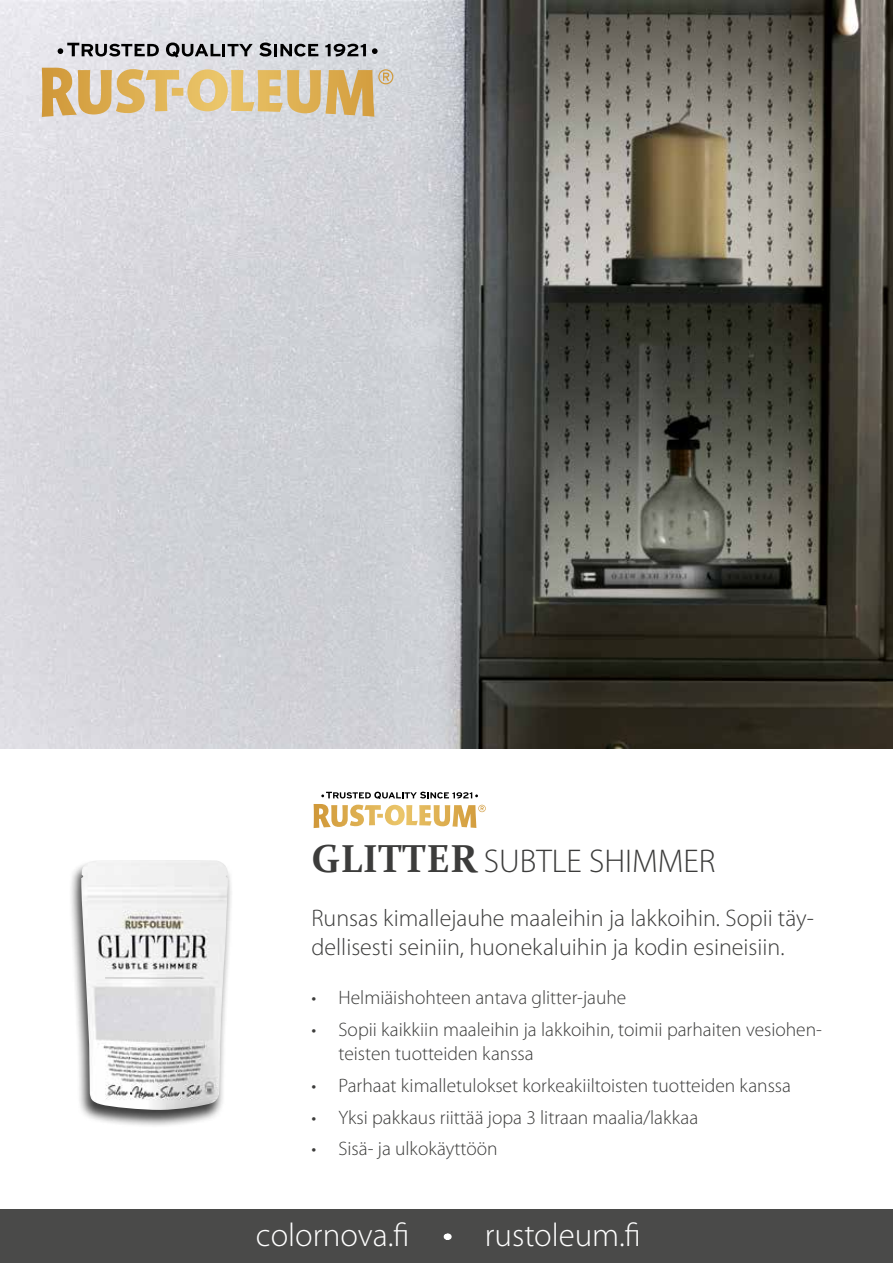
<style>
.page{position:relative;width:893px;height:1263px;background:#fff}
.page>*{position:absolute;margin:0;border:0;box-sizing:border-box;transform-origin:0 0}
.t1{font:700 39px "Constantia";color:#3c3c3b}
.t2{font:300 33px "Myriad Pro";color:#fff}
.t3{font:300 33px "Myriad Pro";color:#3c3c3b}
.t4{font:300 24px/28.8px "Myriad Pro";color:#3c3c3b}
.t5{font:300 19.5px/23.4px "Myriad Pro";color:#3c3c3b}
</style>
<div class="page">
<img style="left:0;top:0;width:893px;height:748px">
<div style="left:0;top:1209px;width:893px;height:54px;background:#4a4a49"></div>
<svg style="left:42px;top:68px;width:351px;height:49px;background:#dcc496"></svg>
<svg style="left:372px;top:48px;width:6px;height:6px"></svg>
<svg style="left:58px;top:43px;width:101px;height:14px"></svg>
<svg style="left:166px;top:43px;width:87px;height:15px"></svg>
<svg style="left:259px;top:43px;width:59px;height:14px"></svg>
<svg style="left:325px;top:44px;width:41px;height:13px"></svg>
<svg style="left:314px;top:792px;width:172px;height:36px"></svg>
<svg style="left:447px;top:1234px;width:2px;height:6px"></svg>
<div style="left:69px;top:860px;width:164px;height:268px;background:#000;opacity:.75"></div>
<img style="left:81px;top:860px;width:147px;height:250px">
<h1 class="t1" style="left:311px;top:831px;width:168px">GLITTER</h1>
<h2 class="t3" style="left:484px;top:841px;width:233px">SUBTLE SHIMMER</h2>
<p class="t4" style="left:311px;top:903px;width:504px">Runsas kimallejauhe maaleihin ja lakkoihin. Sopii täy&shy;dellisesti seiniin, huonekaluihin ja kodin esineisiin.</p>
<p class="t5" style="left:311px;top:986px;width:316px">• Helmiäishohteen antava glitter-jauhe</p>
<p class="t5" style="left:338px;top:1018px;width:485px;text-indent:-27px">• Sopii kaikkiin maaleihin ja lakkoihin, toimii parhaiten vesiohen&shy;teisten tuotteiden kanssa</p>
<p class="t5" style="left:311px;top:1073px;width:481px">• Parhaat kimalletulokset korkeakiiltoisten tuotteiden kanssa</p>
<p class="t5" style="left:311px;top:1105px;width:388px">• Yksi pakkaus riittää jopa 3 litraan maalia/lakkaa</p>
<p class="t5" style="left:311px;top:1137px;width:188px">• Sisä- ja ulkokäyttöön</p>
<h2 class="t2" style="left:256px;top:1215px;width:155px">colornova.fi</h2>
<h2 class="t2" style="left:485px;top:1215px;width:158px">rustoleum.fi</h2>
</div>
